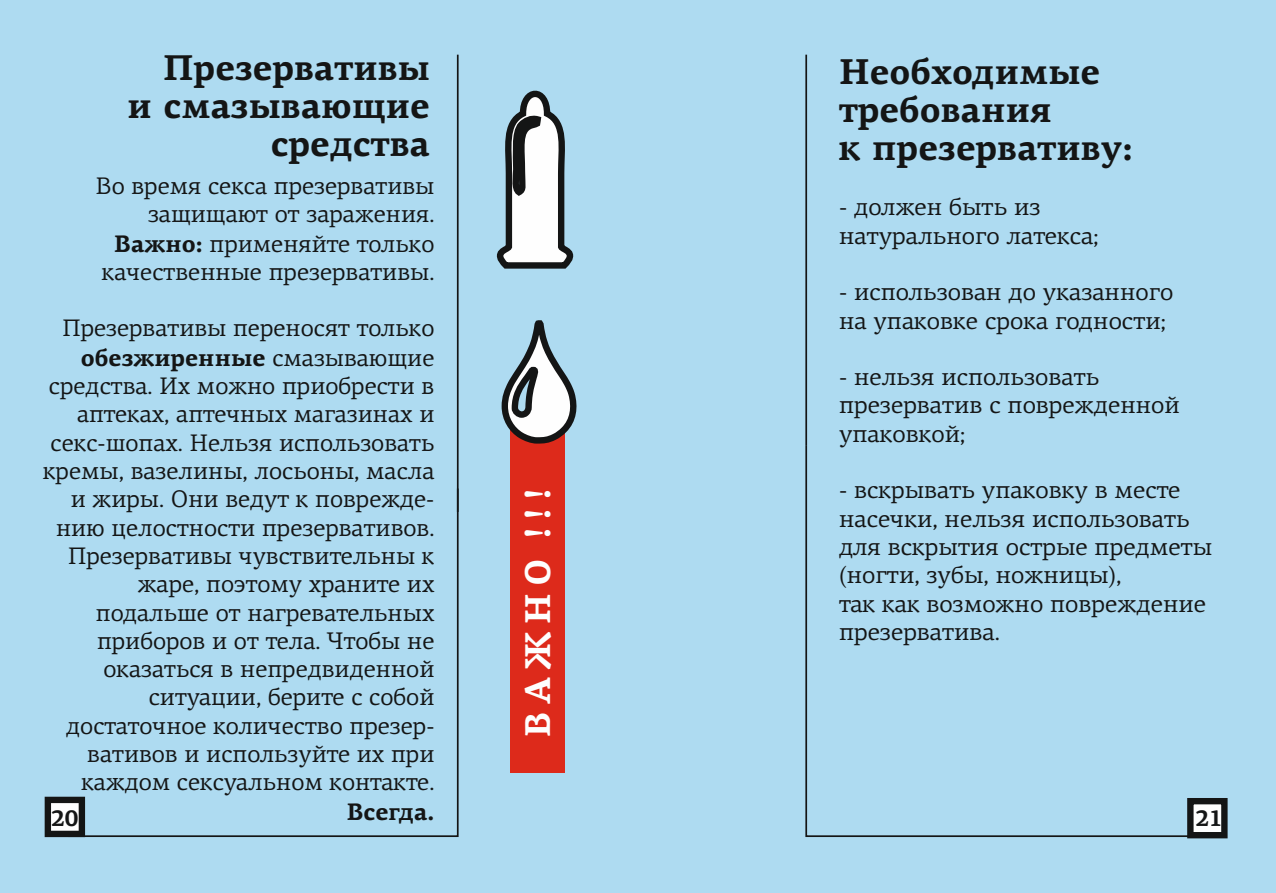
<style>
.page{position:relative;width:1276px;height:893px;background:#fff}
.page>*{position:absolute;margin:0;border:0;box-sizing:border-box;transform-origin:0 0}
.t1{font:700 36px/38.1px "PF Agora Serif Pro";color:#141515;text-align:right}
.t2{font:700 36px "PF Agora Serif Pro";letter-spacing:.21em;color:#fefefe}
.t3{font:24px/28.5px "PF Agora Serif Pro";color:#141515}
.t4{font:700 24px "PF Agora Serif Pro";color:#141515}
.t5{font:700 22.5px "PF Agora Serif Pro";color:#141515}
.s1{font-weight:700}
</style>
<div class="page">
<div style="left:0;top:0;width:638px;height:893px;background:#aedbf1"></div>
<div style="left:638px;top:0;width:638px;height:893px;background:#aedbf1"></div>
<hr style="left:457px;top:55px;width:1px;height:457px;background:#141515">
<svg style="left:67px;top:487px;width:392px;height:351px"></svg>
<svg style="left:805px;top:444px;width:379px;height:393px"></svg>
<hr style="left:805px;top:55px;width:2px;height:391px;background:#141515">
<svg style="left:496px;top:90px;width:78px;height:179px"></svg>
<div style="left:511px;top:422px;width:54px;height:350px;background:#dd2a1b"></div>
<svg style="left:501px;top:320px;width:76px;height:127px"></svg>
<svg style="left:1184px;top:798px;width:44px;height:41px;background:#85898b"></svg>
<svg style="left:45px;top:797px;width:40px;height:40px;background:#838484"></svg>
<h1 class="t1" style="left:127px;top:52px;width:304px">Презервативы<br>и смазывающие средства</h1>
<h1 class="t1" style="left:839px;top:56px;width:295px;text-align:left">Необходимые требования<br>к презервативу:</h1>
<p class="t3" style="left:96px;top:173px;width:340px;text-align:right">Во время секса презервативы защищают от заражения.<br><span class="s1">Важно:</span> применяйте только качественные презервативы.</p>
<p class="t3" style="left:43px;top:316px;width:393px;text-align:right">Презервативы переносят только <span class="s1">обезжиренные</span> смазывающие средства. Их можно приобрести в аптеках, аптечных магазинах и секс-шопах. Нельзя использовать кремы, вазелины, лосьоны, масла и жиры. Они ведут к поврежде&shy;нию целостности презервативов.<br>Презервативы чувствительны к жаре, поэтому храните их подальше от нагревательных приборов и от тела. Чтобы не оказаться в непредвиденной ситуации, берите с собой достаточное количество презер&shy;вативов и используйте их при каждом сексуальном контакте.</p>
<p class="t4" style="left:347px;top:802px;width:89px">Всегда.</p>
<p class="t3" style="left:839px;top:195px;width:261px">- должен быть из натурального латекса;</p>
<p class="t3" style="left:839px;top:280px;width:336px">- использован до указанного на упаковке срока годности;</p>
<p class="t3" style="left:839px;top:365px;width:342px">- нельзя использовать презерватив с поврежденной упаковкой;</p>
<p class="t3" style="left:839px;top:478px;width:375px">- вскрывать упаковку в месте насечки, нельзя использовать для вскрытия острые предметы (ногти, зубы, ножницы),<br>так как возможно повреждение презерватива.</p>
<h1 class="t2" style="left:523px;top:737px;width:251px;rotate:-90deg">ВАЖНО !!!</h1>
<p class="t5" style="left:51px;top:809px;width:29px">20</p>
<p class="t5" style="left:1195px;top:809px;width:29px">21</p>
</div>
